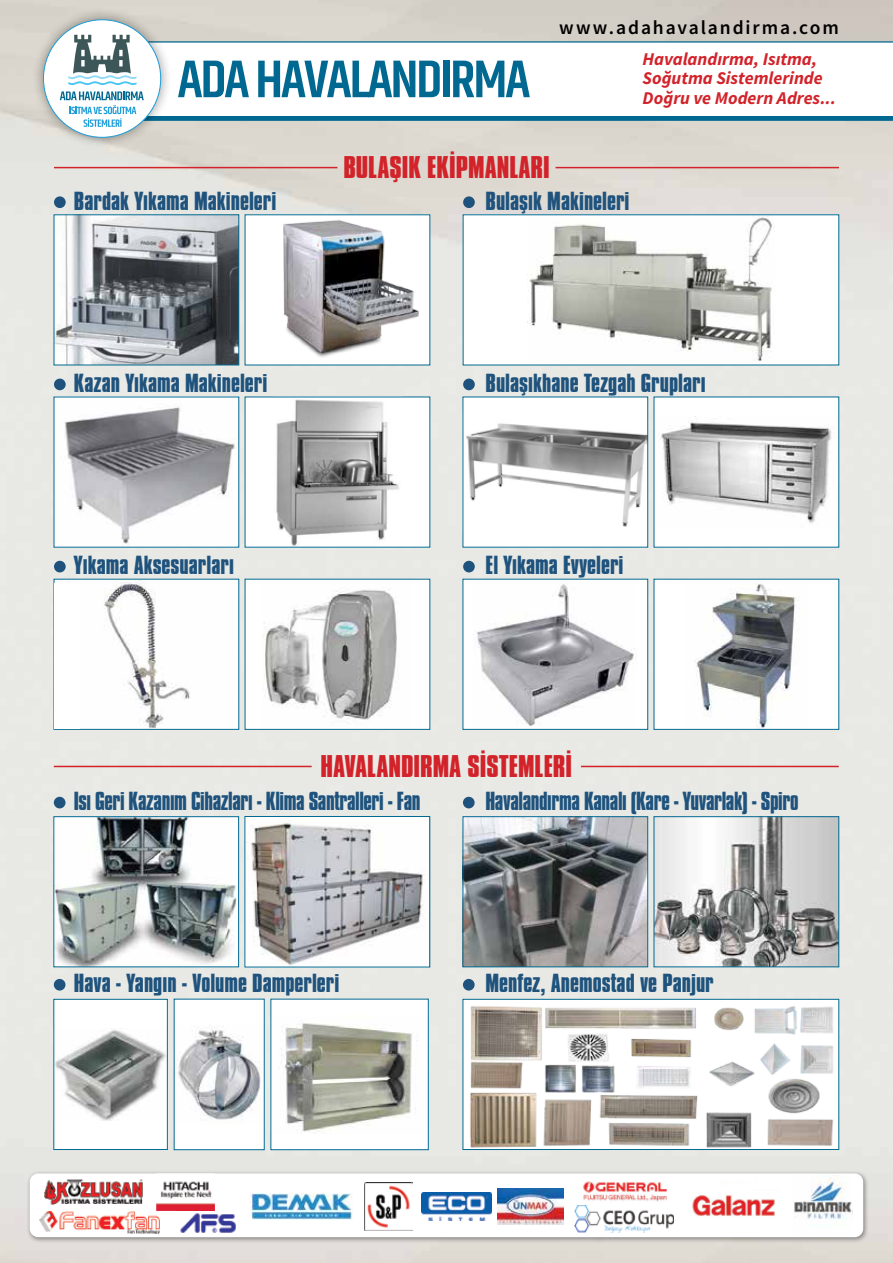
<style>
.page{position:relative;width:893px;height:1263px;background:#fff}
.page>*{position:absolute;margin:0;border:0;box-sizing:border-box;transform-origin:0 0}
.t1{font:700 27px "Compacta BT";color:#d2232a}
.t2{font:700 22.5px "Compacta BT";color:#1f537d}
.t3{font:700 22.5px "Compacta BT";letter-spacing:-.02em;color:#1f537d;scale:.94 1}
.t4{font:600 19.5px "Source Sans Pro";letter-spacing:.095em;color:#000}
.t5{font:italic 700 18px/19.5px "Source Sans Pro";color:#d2232a}
</style>
<div class="page">
<img style="left:0;top:0;width:893px;height:1263px">
<div style="left:54px;top:797px;width:11px;height:11px;background:#1f537d;border-radius:50%"></div>
<div style="left:54px;top:979px;width:11px;height:11px;background:#1f537d;border-radius:50%"></div>
<img style="left:56px;top:818px;width:181px;height:147px">
<div style="left:54px;top:816px;width:185px;height:151px;border:1px solid #016991"></div>
<img style="left:465px;top:818px;width:181px;height:147px">
<div style="left:463px;top:816px;width:185px;height:151px;border:1px solid #016991"></div>
<img style="left:656px;top:818px;width:181px;height:147px">
<div style="left:654px;top:816px;width:185px;height:151px;border:1px solid #016991"></div>
<div style="left:54px;top:999px;width:113px;height:150px;background:#fff"></div>
<img style="left:56px;top:1028px;width:110px;height:92px">
<div style="left:54px;top:999px;width:114px;height:151px;border:1px solid #016991"></div>
<img style="left:465px;top:1001px;width:372px;height:147px">
<div style="left:463px;top:999px;width:376px;height:151px;border:1px solid #016991"></div>
<hr style="left:54px;top:766px;width:258px;height:1px;background:#d2232a">
<hr style="left:581px;top:766px;width:258px;height:1px;background:#d2232a">
<div style="left:463px;top:797px;width:12px;height:11px;background:#1f537d;border-radius:50%"></div>
<div style="left:463px;top:979px;width:12px;height:11px;background:#1f537d;border-radius:50%"></div>
<div style="left:102px;top:115px;width:791px;height:6px;background:#016991"></div>
<div style="left:73px;top:42px;width:820px;height:73px;background:#fff"></div>
<hr style="left:102px;top:41px;width:791px;height:2px;background:#016991">
<div style="left:32px;top:8px;width:140px;height:141px;background:#000;opacity:.4"></div>
<div style="left:43px;top:20px;width:118px;height:117px;background:#fff;border-radius:50%"></div>
<svg style="left:178px;top:61px;width:71px;height:36px"></svg>
<svg style="left:258px;top:61px;width:182px;height:36px"></svg>
<div style="left:443px;top:61px;width:6px;height:36px;background:#016991"></div>
<svg style="left:453px;top:61px;width:77px;height:36px"></svg>
<svg style="left:68px;top:35px;width:69px;height:50px"></svg>
<svg style="left:60px;top:91px;width:84px;height:36px"></svg>
<img style="left:56px;top:217px;width:181px;height:146px">
<img style="left:56px;top:399px;width:181px;height:146px">
<img style="left:56px;top:581px;width:181px;height:146px">
<div style="left:463px;top:397px;width:185px;height:150px;background:#fff"></div>
<img style="left:466px;top:423px;width:180px;height:104px">
<div style="left:463px;top:579px;width:185px;height:150px;background:#fff"></div>
<img style="left:476px;top:584px;width:159px;height:142px">
<div style="left:463px;top:215px;width:376px;height:150px;background:#fff"></div>
<img style="left:529px;top:217px;width:245px;height:144px">
<img style="left:247px;top:217px;width:181px;height:146px">
<div style="left:245px;top:397px;width:185px;height:150px;background:#fff"></div>
<img style="left:276px;top:399px;width:123px;height:146px">
<div style="left:245px;top:579px;width:185px;height:150px;background:#fff"></div>
<img style="left:263px;top:590px;width:134px;height:130px">
<div style="left:654px;top:397px;width:185px;height:150px;background:#fff"></div>
<img style="left:661px;top:416px;width:171px;height:107px">
<div style="left:654px;top:579px;width:185px;height:150px;background:#fff"></div>
<img style="left:695px;top:583px;width:101px;height:144px">
<hr style="left:54px;top:167px;width:283px;height:1px;background:#d2232a">
<hr style="left:555px;top:167px;width:284px;height:1px;background:#d2232a">
<div style="left:54px;top:196px;width:12px;height:12px;background:#1f537d;border-radius:50%"></div>
<div style="left:54px;top:379px;width:12px;height:11px;background:#1f537d;border-radius:50%"></div>
<div style="left:54px;top:561px;width:12px;height:11px;background:#1f537d;border-radius:50%"></div>
<div style="left:463px;top:196px;width:12px;height:12px;background:#1f537d;border-radius:50%"></div>
<div style="left:463px;top:379px;width:12px;height:11px;background:#1f537d;border-radius:50%"></div>
<div style="left:463px;top:561px;width:12px;height:11px;background:#1f537d;border-radius:50%"></div>
<div style="left:54px;top:584px;width:26px;height:145px;background:#fff"></div>
<div style="left:271px;top:999px;width:157px;height:151px;background:#fff"></div>
<img style="left:281px;top:1023px;width:137px;height:109px">
<div style="left:174px;top:999px;width:90px;height:151px;background:#fff"></div>
<img style="left:178px;top:1025px;width:83px;height:95px">
<img style="left:247px;top:818px;width:181px;height:147px">
<div style="left:245px;top:816px;width:185px;height:151px;border:1px solid #016991"></div>
<div style="left:27px;top:1170px;width:843px;height:73px;background:#000;opacity:.4"></div>
<div style="left:30px;top:1173px;width:833px;height:64px;background:#fff;border-radius:9px"></div>
<img style="left:692px;top:1195px;width:83px;height:21px">
<img style="left:574px;top:1205px;width:100px;height:28px">
<img style="left:421px;top:1192px;width:70px;height:28px">
<img style="left:156px;top:1173px;width:59px;height:38px">
<img style="left:365px;top:1182px;width:48px;height:48px">
<img style="left:44px;top:1179px;width:99px;height:25px">
<img style="left:180px;top:1213px;width:56px;height:20px">
<img style="left:40px;top:1211px;width:120px;height:23px">
<img style="left:497px;top:1188px;width:66px;height:36px">
<img style="left:794px;top:1175px;width:58px;height:49px">
<img style="left:583px;top:1181px;width:84px;height:21px">
<img style="left:251px;top:1193px;width:102px;height:26px">
<p class="t4" style="left:559px;top:15px;width:281px">www.adahavalandirma.com</p>
<p class="t5" style="left:642px;top:49px;width:195px">Havalandırma, Isıtma,<br>Soğutma Sistemlerinde<br>Doğru ve Modern Adres...</p>
<p class="t1" style="left:343px;top:151px;width:208px">BULAŞIK EKİPMANLARI</p>
<p class="t2" style="left:74px;top:187px;width:204px">Bardak Yıkama Makineleri</p>
<p class="t2" style="left:486px;top:187px;width:145px">Bulaşık Makineleri</p>
<p class="t2" style="left:74px;top:369px;width:195px">Kazan Yıkama Makineleri</p>
<p class="t2" style="left:486px;top:369px;width:222px">Bulaşıkhane Tezgah Grupları</p>
<p class="t2" style="left:74px;top:551px;width:161px">Yıkama Aksesuarları</p>
<p class="t2" style="left:486px;top:551px;width:139px">El Yıkama Evyeleri</p>
<p class="t1" style="left:321px;top:749px;width:253px">HAVALANDIRMA SİSTEMLERİ</p>
<p class="t3" style="left:74px;top:787px;width:370px">Isı Geri Kazanım Cihazları - Klima Santralleri - Fan</p>
<p class="t3" style="left:485px;top:787px;width:334px">Havalandırma Kanalı (Kare - Yuvarlak) - Spiro</p>
<p class="t2" style="left:74px;top:969px;width:267px">Hava - Yangın - Volume Damperleri</p>
<p class="t2" style="left:485px;top:969px;width:230px">Menfez, Anemostad ve Panjur</p>
</div>
